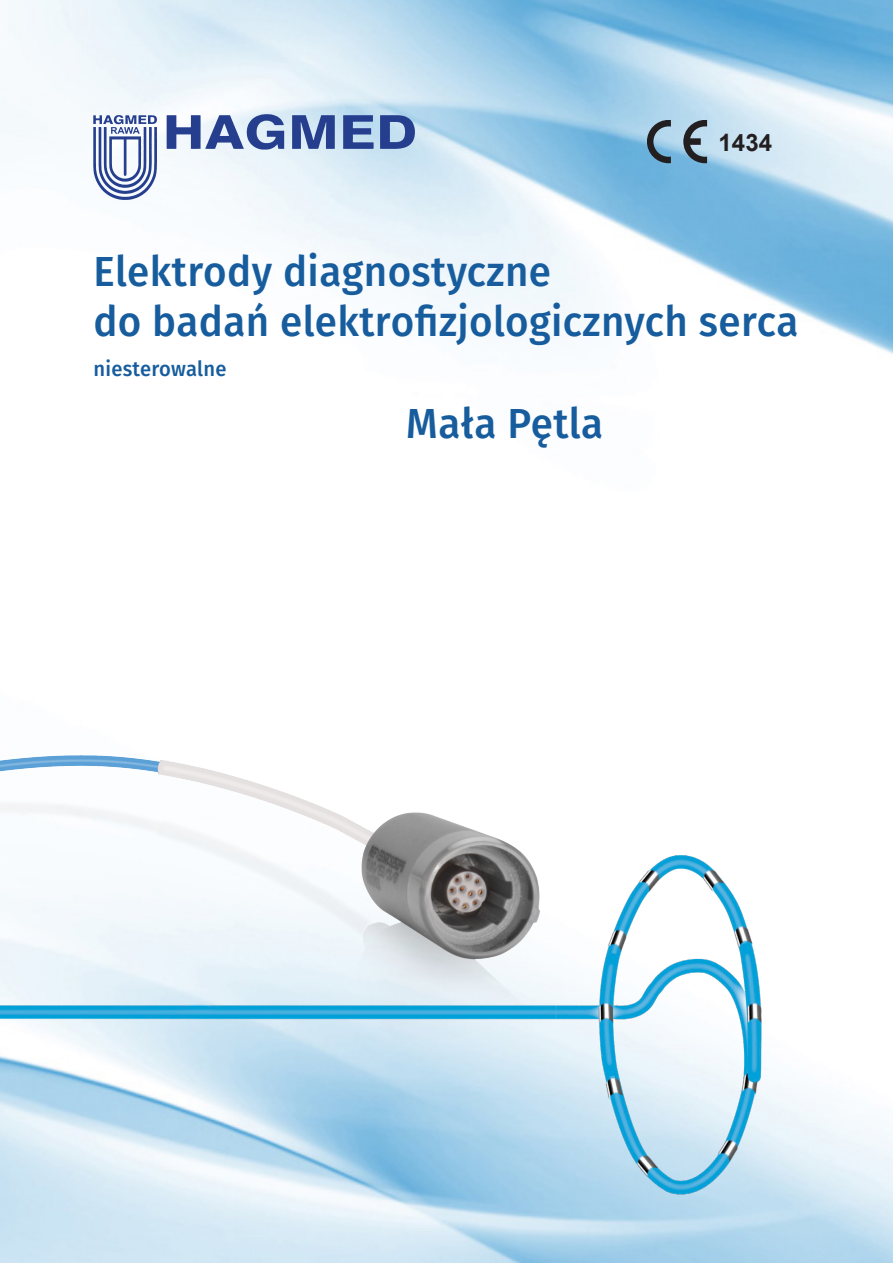
<style>
.page{position:relative;width:893px;height:1263px;background:#fff}
.page>*{position:absolute;margin:0;border:0;box-sizing:border-box;transform-origin:0 0}
.naglowek_big{font:500 42px "Fira Sans";letter-spacing:.01em;color:#175d9e;scale:.96 1}
.t1{font:700 24px "Arial";color:#231f20}
.naglowek_smol{font:500 21px "Fira Sans";letter-spacing:.01em;color:#175d9e;scale:.96 1}
</style>
<div class="page">
<img style="left:0;top:0;width:893px;height:1263px">
<img style="left:85px;top:104px;width:340px;height:105px">
<svg style="left:647px;top:120px;width:24px;height:43px"></svg>
<svg style="left:683px;top:120px;width:24px;height:43px"></svg>
<img style="left:0;top:659px;width:660px;height:175px">
<img style="left:0;top:834px;width:813px;height:389px">
<p class="t1" style="left:719px;top:126px;width:55px">1434</p>
<p class="naglowek_big" style="left:94px;top:242px;width:478px">Elektrody diagnostyczne</p>
<p class="naglowek_big" style="left:94px;top:292px;width:736px">do badań elektrofizjologicznych serca</p>
<p class="naglowek_smol" style="left:94px;top:353px;width:140px">niesterowalne</p>
<p class="naglowek_big" style="left:406px;top:394px;width:207px">Mała Pętla</p>
</div>
